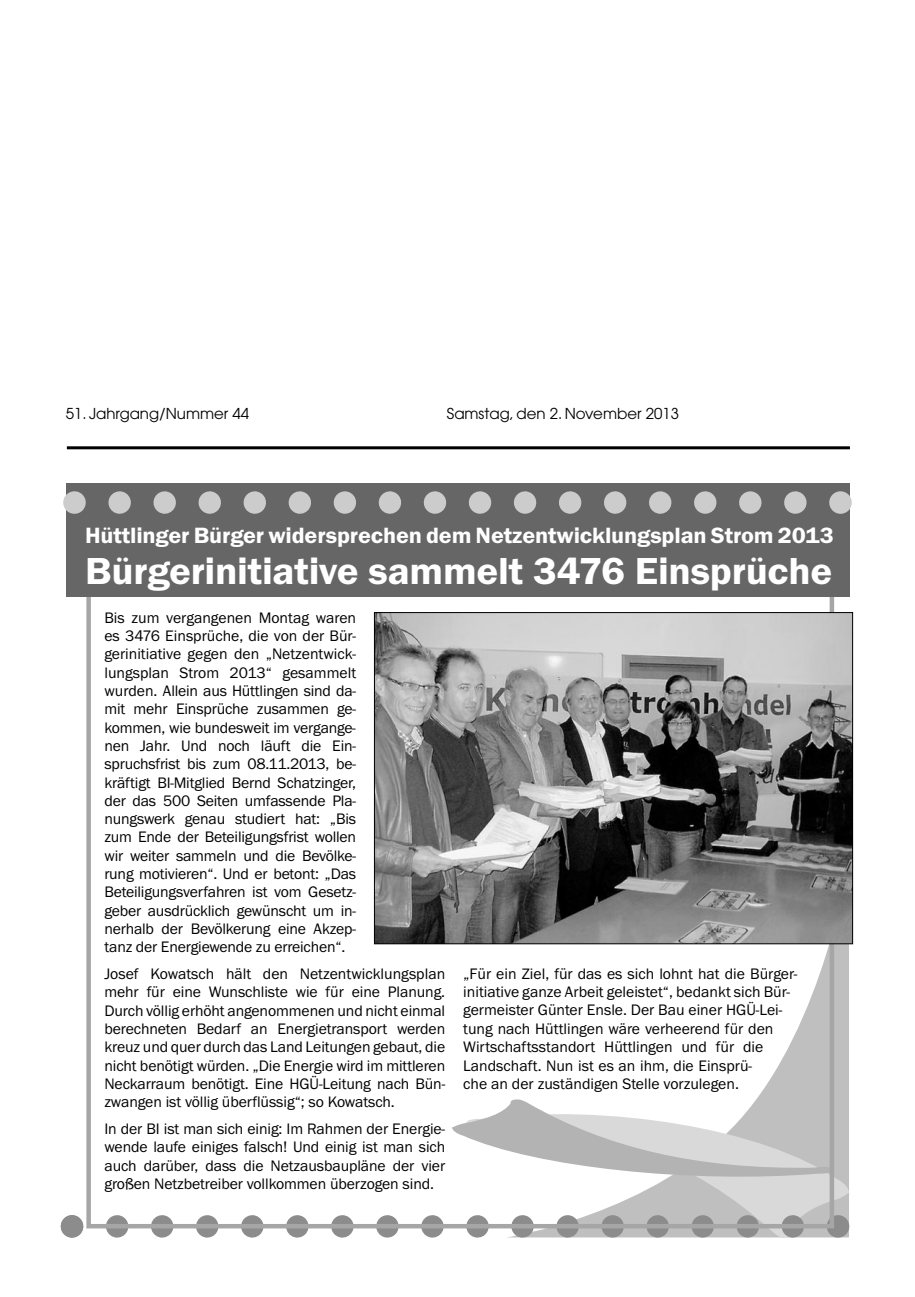
<style>
.page{position:relative;width:915px;height:1297px;background:#fff}
.page>*{position:absolute;margin:0;border:0;box-sizing:border-box;transform-origin:0 0}
.t1{font:600 39px "Franklin Gothic Itc T";letter-spacing:-.005em;color:#fff;scale:1.05 1}
.t2{font:600 22.95px "Franklin Gothic Itc T";letter-spacing:-.005em;color:#fff;scale:1.05 1}
.t3{font:15.75px/18.3px "Franklin Gothic Itc T";color:#000;text-align:justify}
.t4{font:15px "Avant Garde";color:#000}
</style>
<div class="page">
<hr style="left:67px;top:446px;width:782px;height:3px;background:#000">
<svg style="left:506px;top:944px;width:342px;height:159px"></svg>
<svg style="left:589px;top:1103px;width:259px;height:134px;background:#ccc"></svg>
<svg style="left:452px;top:1099px;width:376px;height:85px"></svg>
<svg style="left:61px;top:1215px;width:754px;height:23px"></svg>
<svg style="left:826px;top:1215px;width:23px;height:23px"></svg>
<img style="left:376px;top:614px;width:474px;height:328px">
<div style="left:374px;top:612px;width:478px;height:332px;border:1px solid #000"></div>
<div style="left:66px;top:483px;width:782px;height:114px;background:#666"></div>
<svg style="left:63px;top:491px;width:744px;height:23px"></svg>
<svg style="left:829px;top:491px;width:22px;height:23px"></svg>
<p class="t4" style="left:66px;top:408px;width:185px">51. Jahrgang/Nummer 44</p>
<p class="t4" style="left:446px;top:408px;width:233px">Samstag, den 2. November 2013</p>
<h2 class="t2" style="left:85px;top:522px;width:714px">Hüttlinger Bürger widersprechen dem Netzentwicklungsplan Strom 2013</h2>
<h1 class="t1" style="left:85px;top:547px;width:713px">Bürgerinitiative sammelt 3476 Einsprüche</h1>
<p class="t3" style="left:104px;top:608px;width:253px">Bis zum vergangenen Montag waren es 3476 Einsprüche, die von der Bür&shy;gerinitiative gegen den „Netzentwick&shy;lungsplan Strom 2013“ gesammelt wurden. Allein aus Hüttlingen sind da&shy;mit mehr Einsprüche zusammen ge&shy;kommen, wie bundesweit im vergange&shy;nen Jahr. Und noch läuft die Ein&shy;spruchsfrist bis zum 08.11.2013, be&shy;kräftigt BI-Mitglied Bernd Schatzinger, der das 500 Seiten umfassende Pla&shy;nungswerk genau studiert hat: „Bis zum Ende der Beteiligungsfrist wollen wir weiter sammeln und die Bevölke&shy;rung motivieren“. Und er betont: „Das Beteiligungsverfahren ist vom Gesetz&shy;geber ausdrücklich gewünscht um in&shy;nerhalb der Bevölkerung eine Akzep&shy;tanz der Energiewende zu erreichen“.</p>
<p class="t3" style="left:104px;top:964px;width:342px">Josef Kowatsch hält den Netzentwicklungsplan mehr für eine Wunschliste wie für eine Planung.<br>Durch völlig erhöht angenommenen und nicht einmal berechneten Bedarf an Energietransport werden kreuz und quer durch das Land Leitungen gebaut, die nicht benötigt würden. „Die Energie wird im mittleren Neckarraum benötigt. Eine HGÜ-Leitung nach Bün&shy;zwangen ist völlig überflüssig“; so Kowatsch.</p>
<p class="t3" style="left:104px;top:1119px;width:342px">In der BI ist man sich einig: Im Rahmen der Energie&shy;wende laufe einiges falsch! Und einig ist man sich auch darüber, dass die Netzausbaupläne der vier großen Netzbetreiber vollkommen überzogen sind.</p>
<p class="t3" style="left:463px;top:964px;width:335px;text-align:left">„Für ein Ziel, für das es sich lohnt hat die Bürger&shy;initiative ganze Arbeit geleistet“, bedankt sich Bür&shy;germeister Günter Ensle. Der Bau einer HGÜ-Lei&shy;tung nach Hüttlingen wäre verheerend für den Wirtschaftsstandort Hüttlingen und für die Landschaft. Nun ist es an ihm, die Einsprü-<br>che an der zuständigen Stelle vorzulegen.</p>
</div>
